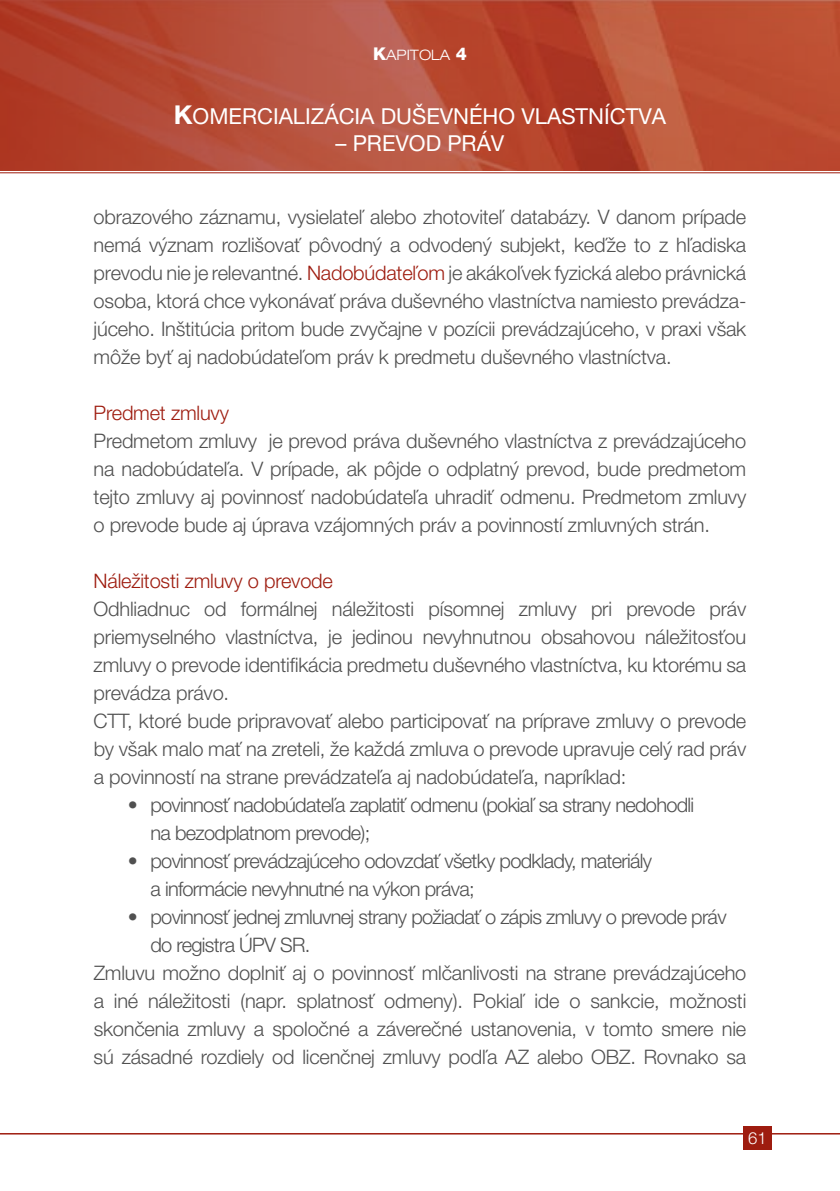
<style>
.page{position:relative;width:840px;height:1191px;background:#fff}
.page>*{position:absolute;margin:0;border:0;box-sizing:border-box;transform-origin:0 0}
.t1{font:22px "Helvetica Neue LT Pro";color:#fff}
.t2{font:300 20px/28px "Helvetica Neue LT Pro";letter-spacing:-.01em;color:#505050;text-align:justify}
.t3{font:300 20px/28px "Helvetica Neue LT Pro";letter-spacing:-.035em;color:#505050}
.t4{font:300 20px "Helvetica Neue LT Pro";letter-spacing:-.01em;color:#9e1c0f}
.t5{font:300 16.6px "Helvetica Neue LT Pro";color:#fff}
.t6{font:300 expanded 14.4px "Helvetica Neue LT Pro";color:#fff}
.s1{font-weight:800;font-stretch:normal;font-size:17.6px}
.s2{font-weight:700;font-size:26px}
.s3{color:#9e1c0f}
</style>
<div class="page">
<svg style="left:0;top:0;width:839px;height:170px;background:#b64b35"></svg>
<hr style="left:0;top:1133px;width:839px;height:1px;background:#9e1c0f">
<hr style="left:0;top:172px;width:839px;height:1px;background:#9e1c0f">
<div style="left:743px;top:1126px;width:28px;height:23px;background:#9e1c0f"></div>
<p class="t6" style="left:373px;top:46px;width:95px"><span class="s1">K</span>APITOLA <span class="s1">4</span></p>
<p class="t1" style="left:174px;top:103px;width:493px"><span class="s2">K</span>OMERCIALIZÁCIA DUŠEVNÉHO VLASTNÍCTVA</p>
<p class="t1" style="left:335px;top:130px;width:170px">– PREVOD PRÁV</p>
<p class="t2" style="left:94px;top:203px;width:654px">obrazového záznamu, vysielateľ alebo zhotoviteľ databázy. V danom prípade nemá význam rozlišovať pôvodný a odvodený subjekt, keďže to z hľadiska prevodu nie je relevantné. <span class="s3">Nadobúdateľom</span> je akákoľvek fyzická alebo právnická osoba, ktorá chce vykonávať práva duševného vlastníctva namiesto prevádza&shy;júceho. Inštitúcia pritom bude zvyčajne v pozícii prevádzajúceho, v praxi však môže byť aj nadobúdateľom práv k predmetu duševného vlastníctva.</p>
<p class="t4" style="left:94px;top:401px;width:137px">Predmet zmluvy</p>
<p class="t2" style="left:94px;top:427px;width:654px">Predmetom zmluvy je prevod práva duševného vlastníctva z prevádzajúceho na nadobúdateľa. V prípade, ak pôjde o odplatný prevod, bude predmetom tejto zmluvy aj povinnosť nadobúdateľa uhradiť odmenu. Predmetom zmluvy o prevode bude aj úprava vzájomných práv a povinností zmluvných strán.</p>
<p class="t4" style="left:94px;top:569px;width:241px">Náležitosti zmluvy o prevode</p>
<p class="t2" style="left:94px;top:595px;width:654px;text-align:left">Odhliadnuc od formálnej náležitosti písomnej zmluvy pri prevode práv priemyselného vlastníctva, je jedinou nevyhnutnou obsahovou náležitosťou zmluvy o prevode identifikácia predmetu duševného vlastníctva, ku ktorému sa prevádza právo.<br>CTT, ktoré bude pripravovať alebo participovať na príprave zmluvy o prevode by však malo mať na zreteli, že každá zmluva o prevode upravuje celý rad práv a povinností na strane prevádzateľa aj nadobúdateľa, napríklad:</p>
<p class="t3" style="left:150px;top:791px;width:545px;text-indent:-23px">• povinnosť nadobúdateľa zaplatiť odmenu (pokiaľ sa strany nedohodli na bezodplatnom prevode);</p>
<p class="t3" style="left:150px;top:847px;width:503px;text-indent:-23px">• povinnosť prevádzajúceho odovzdať všetky podklady, materiály a informácie nevyhnutné na výkon práva;</p>
<p class="t3" style="left:128px;top:903px;width:600px">• povinnosť jednej zmluvnej strany požiadať o zápis zmluvy o prevode práv</p>
<p class="t2" style="left:150px;top:931px;width:161px">do registra ÚPV SR.</p>
<p class="t2" style="left:94px;top:959px;width:653px">Zmluvu možno doplniť aj o povinnosť mlčanlivosti na strane prevádzajúceho</p>
<p class="t2" style="left:94px;top:987px;width:653px">a iné náležitosti (napr. splatnosť odmeny). Pokiaľ ide o sankcie, možnosti</p>
<p class="t2" style="left:94px;top:1015px;width:653px">skončenia zmluvy a spoločné a záverečné ustanovenia, v tomto smere nie</p>
<p class="t2" style="left:94px;top:1043px;width:653px">sú zásadné rozdiely od licenčnej zmluvy podľa AZ alebo OBZ. Rovnako sa</p>
<p class="t5" style="left:747px;top:1128px;width:20px">61</p>
</div>
